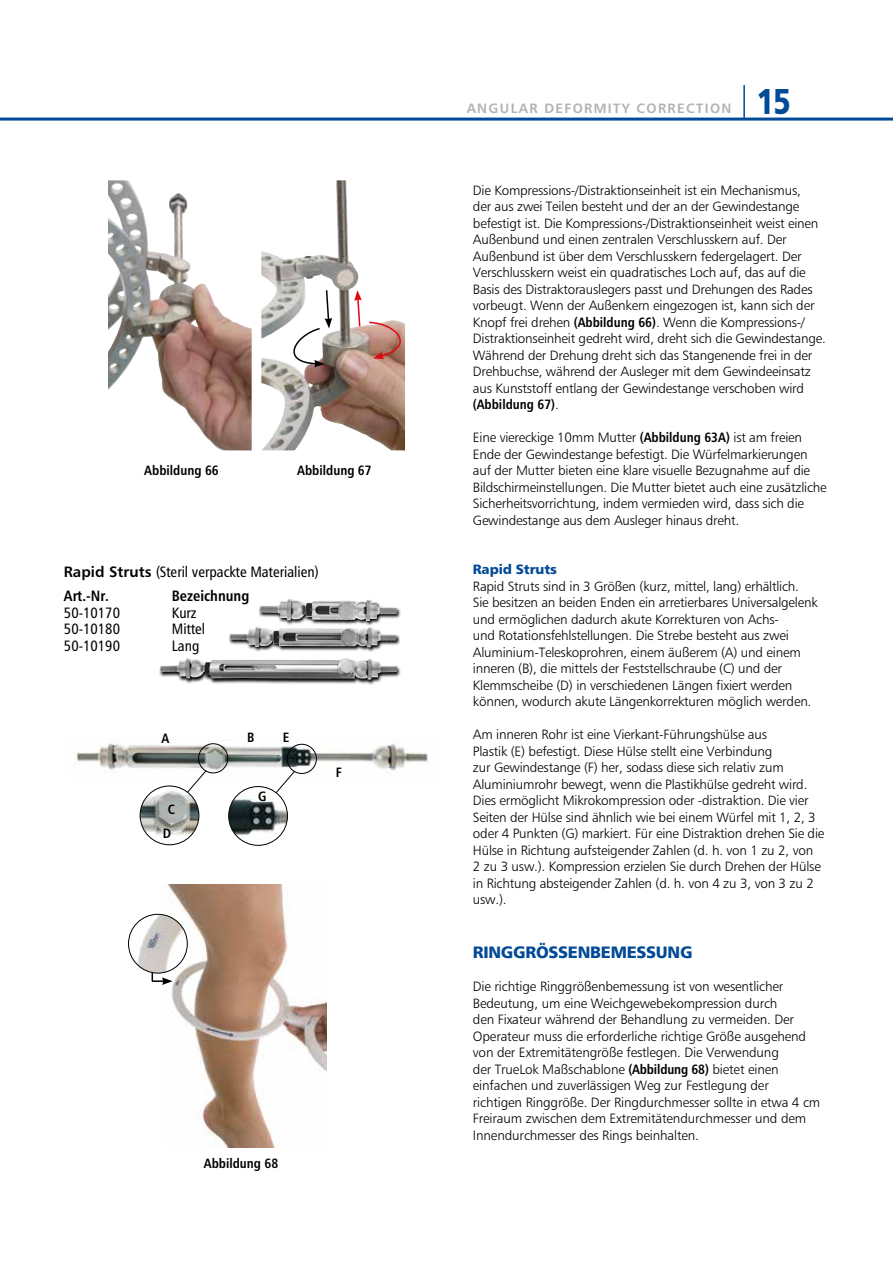
<style>
.page{position:relative;width:893px;height:1263px;background:#fff}
.page>*{position:absolute;margin:0;border:0;box-sizing:border-box;transform-origin:0 0}
.t1{font:36px "Humanist 777 BT Black B";color:#004a97;scale:.8 1}
.t2{font:16.5px "Humanist 777 BT Black B";letter-spacing:-.015em;color:#004a97}
.t3{font:15px "Humanist 777 BT Roman Condensed B";color:#000}
.t4{font:15px "Humanist 777 BT Bold Condensed B";color:#000}
.t5{font:13.5px/16.5px "Humanist 777 BT Light B";letter-spacing:-.015em;color:#000}
.t6{font:13.5px/24px "Humanist 777 BT Bold Condensed B";color:#000;text-align:center}
.t7{font:13.5px "Humanist 777 BT Bold B";letter-spacing:.1em;color:#b3b2b2}
.t8{font:13.5px "Humanist 777 BT Black B";letter-spacing:-.01em;color:#004a97}
.s1{font-family:"Humanist 777 BT Bold B"}
.s2{font-family:"Humanist 777 BT Bold Condensed B"}
.s3{font-family:"Humanist 777 BT Light B"}
</style>
<div class="page">
<img style="left:108px;top:180px;width:144px;height:270px">
<img style="left:261px;top:180px;width:79px;height:196px">
<svg style="left:354px;top:290px;width:8px;height:38px"></svg>
<svg style="left:368px;top:321px;width:37px;height:38px"></svg>
<svg style="left:279px;top:289px;width:53px;height:78px"></svg>
<hr style="left:743px;top:85px;width:2px;height:34px;background:#004a97">
<hr style="left:0;top:118px;width:893px;height:3px;background:#004a97">
<img style="left:167px;top:884px;width:159px;height:264px">
<img style="left:129px;top:914px;width:57px;height:59px">
<div style="left:128px;top:914px;width:60px;height:59px;border:1px solid #000;border-radius:50%"></div>
<svg style="left:152px;top:973px;width:21px;height:12px"></svg>
<img style="left:74px;top:739px;width:354px;height:35px">
<img style="left:140px;top:786px;width:59px;height:59px;border-radius:29px">
<div style="left:140px;top:786px;width:59px;height:59px;border:1px solid #000;border-radius:50%"></div>
<div style="left:198px;top:743px;width:30px;height:30px;border:1px solid #000;border-radius:50%"></div>
<svg style="left:187px;top:769px;width:20px;height:24px"></svg>
<img style="left:229px;top:786px;width:58px;height:59px;border-radius:29px">
<div style="left:228px;top:786px;width:60px;height:60px;border:1px solid #000;border-radius:50%"></div>
<div style="left:287px;top:744px;width:30px;height:30px;border:1px solid #000;border-radius:50%"></div>
<svg style="left:275px;top:770px;width:21px;height:24px"></svg>
<svg style="left:159px;top:658px;width:242px;height:27px"></svg>
<img style="left:160px;top:658px;width:28px;height:14px">
<svg style="left:228px;top:627px;width:172px;height:25px"></svg>
<img style="left:240px;top:627px;width:17px;height:7px">
<svg style="left:259px;top:599px;width:142px;height:27px"></svg>
<img style="left:260px;top:599px;width:28px;height:13px">
<p class="t6" style="left:144px;top:458px;width:76px">Abbildung 66</p>
<p class="t6" style="left:297px;top:458px;width:76px">Abbildung 67</p>
<p class="t3" style="left:64px;top:562px;width:256px"><span class="s1">Rapid Struts</span> (Steril verpackte Materialien)</p>
<p class="t4" style="left:64px;top:586px;width:47px">Art.-Nr.</p>
<p class="t4" style="left:172px;top:586px;width:79px">Bezeichnung</p>
<p class="t3" style="left:64px;top:603px;width:58px">50-10170</p>
<p class="t3" style="left:172px;top:603px;width:26px">Kurz</p>
<p class="t3" style="left:64px;top:620px;width:58px">50-10180</p>
<p class="t3" style="left:172px;top:620px;width:35px">Mittel</p>
<p class="t3" style="left:64px;top:636px;width:58px">50-10190</p>
<p class="t3" style="left:172px;top:636px;width:29px">Lang</p>
<p class="t6" style="left:161px;top:726px;width:9px">A</p>
<p class="t6" style="left:247px;top:725px;width:9px">B</p>
<p class="t6" style="left:283px;top:725px;width:8px">E</p>
<p class="t6" style="left:163px;top:797px;width:14px">C<br>D</p>
<p class="t6" style="left:258px;top:783px;width:10px">G</p>
<p class="t6" style="left:336px;top:759px;width:8px">F</p>
<p class="t6" style="left:204px;top:1150px;width:76px">Abbildung 68</p>
<p class="t7" style="left:467px;top:100px;width:266px">ANGULAR DEFORMITY CORRECTION</p>
<h1 class="t1" style="left:757px;top:78px;width:44px">15</h1>
<p class="t5" style="left:473px;top:181px;width:354px">Die Kompressions-/Distraktionseinheit ist ein Mechanismus,<br>der aus zwei Teilen besteht und der an der Gewindestange befestigt ist. Die Kompressions-/Distraktionseinheit weist einen Außenbund und einen zentralen Verschlusskern auf. Der Außenbund ist über dem Verschlusskern federgelagert. Der Verschlusskern weist ein quadratisches Loch auf, das auf die Basis des Distraktorauslegers passt und Drehungen des Rades vorbeugt. Wenn der Außenkern eingezogen ist, kann sich der Knopf frei drehen <span class="s2">(Abbildung 66)</span>. Wenn die Kompressions-/ Distraktionseinheit gedreht wird, dreht sich die Gewindestange.<br>Während der Drehung dreht sich das Stangenende frei in der Drehbuchse, während der Ausleger mit dem Gewindeeinsatz aus Kunststoff entlang der Gewindestange verschoben wird</p>
<p class="t6" style="left:473px;top:392px;width:87px">(Abbildung 67)<span class="s3">.</span></p>
<p class="t5" style="left:473px;top:429px;width:355px">Eine viereckige 10mm Mutter <span class="s2">(Abbildung 63A)</span> ist am freien Ende der Gewindestange befestigt. Die Würfelmarkierungen auf der Mutter bieten eine klare visuelle Bezugnahme auf die Bildschirmeinstellungen. Die Mutter bietet auch eine zusätzliche Sicherheitsvorrichtung, indem vermieden wird, dass sich die Gewindestange aus dem Ausleger hinaus dreht.</p>
<p class="t8" style="left:473px;top:561px;width:86px">Rapid Struts</p>
<p class="t5" style="left:473px;top:577px;width:346px">Rapid Struts sind in 3 Größen (kurz, mittel, lang) erhältlich.<br>Sie besitzen an beiden Enden ein arretierbares Universalgelenk und ermöglichen dadurch akute Korrekturen von Achs-<br>und Rotationsfehlstellungen. Die Strebe besteht aus zwei Aluminium-Teleskoprohren, einem äußerem (A) und einem inneren (B), die mittels der Feststellschraube (C) und der Klemmscheibe (D) in verschiedenen Längen fixiert werden können, wodurch akute Längenkorrekturen möglich werden.</p>
<p class="t5" style="left:473px;top:726px;width:353px">Am inneren Rohr ist eine Vierkant-Führungshülse aus<br>Plastik (E) befestigt. Diese Hülse stellt eine Verbindung<br>zur Gewindestange (F) her, sodass diese sich relativ zum Aluminiumrohr bewegt, wenn die Plastikhülse gedreht wird.<br>Dies ermöglicht Mikrokompression oder -distraktion. Die vier Seiten der Hülse sind ähnlich wie bei einem Würfel mit 1, 2, 3 oder 4 Punkten (G) markiert. Für eine Distraktion drehen Sie die Hülse in Richtung aufsteigender Zahlen (d. h. von 1 zu 2, von<br>2 zu 3 usw.). Kompression erzielen Sie durch Drehen der Hülse in Richtung absteigender Zahlen (d. h. von 4 zu 3, von 3 zu 2 usw.).</p>
<p class="t2" style="left:473px;top:942px;width:221px">RINGGRÖSSENBEMESSUNG</p>
<p class="t5" style="left:473px;top:978px;width:349px">Die richtige Ringgrößenbemessung ist von wesentlicher Bedeutung, um eine Weichgewebekompression durch<br>den Fixateur während der Behandlung zu vermeiden. Der Operateur muss die erforderliche richtige Größe ausgehend von der Extremitätengröße festlegen. Die Verwendung<br>der TrueLok Maßschablone <span class="s2">(Abbildung 68)</span> bietet einen einfachen und zuverlässigen Weg zur Festlegung der richtigen Ringgröße. Der Ringdurchmesser sollte in etwa 4 cm Freiraum zwischen dem Extremitätendurchmesser und dem Innendurchmesser des Rings beinhalten.</p>
</div>
